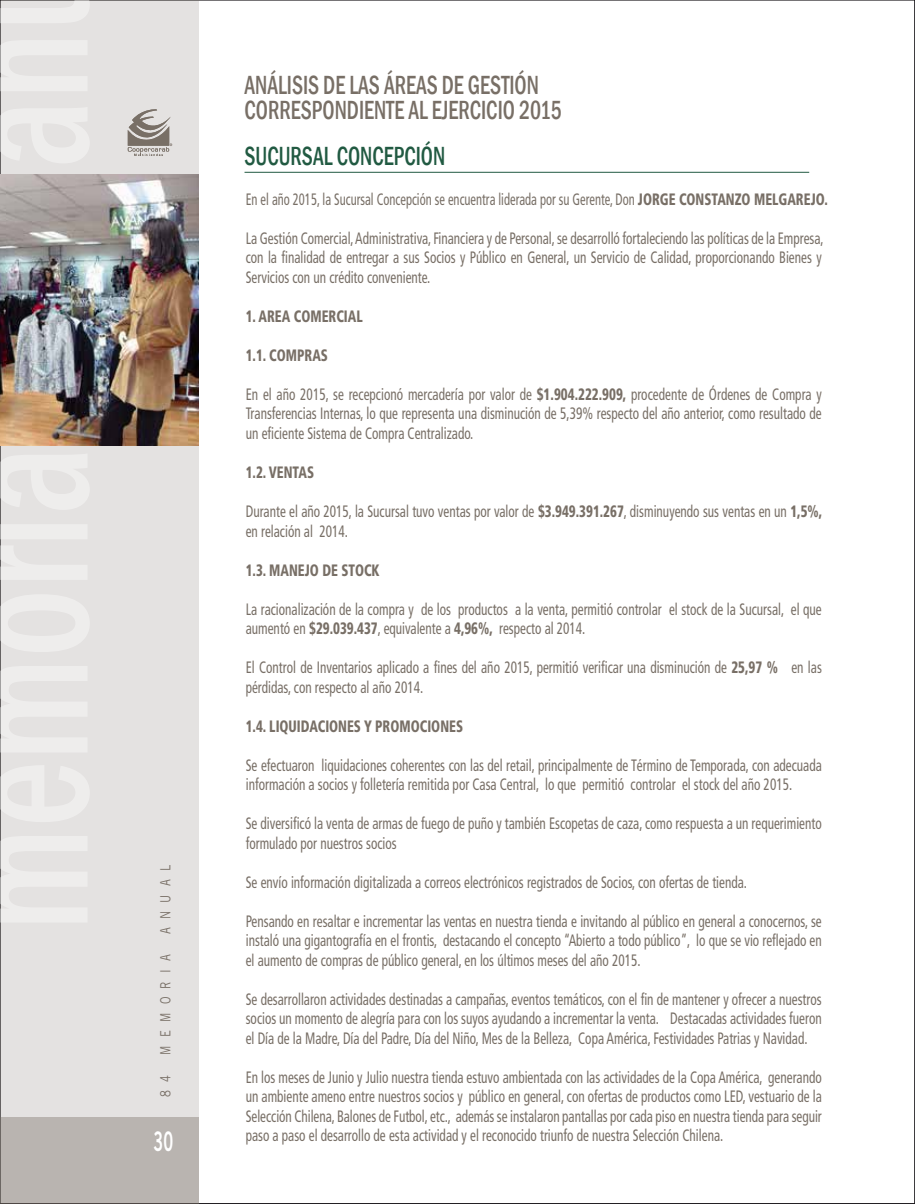
<style>
.page{position:relative;width:915px;height:1204px;background:#fff}
.page>*{position:absolute;margin:0;border:0;box-sizing:border-box;transform-origin:0 0}
.t1{font:500 condensed 27px/25.5px "Franklin Gothic";color:#786f66;scale:.8 1}
.t2{font:500 condensed 27px "Franklin Gothic";color:#215a42;scale:.8 1}
.t3{font:27px "Trade Gothic LT Std Bd 2";color:#fff;scale:.59 1}
.t4{font:condensed 16.5px/19.5px "Frutiger";color:#786f66;scale:.8 1}
.t5{font:condensed 16.5px "Frutiger";color:#786f66;scale:.76 1}
.t6{font:900 condensed 16.5px "Frutiger";color:#786f66;scale:.8 1}
.t7{font:14.1px "Trade Gothic LT Std";letter-spacing:.735em;color:#786f66;scale:.8 1}
.s1{font-weight:900}
</style>
<div class="page">
<div style="left:0;top:0;width:198px;height:1203px;background:#e4e2e1"></div>
<div style="left:0;top:1116px;width:198px;height:87px;background:#b9b4b0"></div>
<svg style="left:0;top:836px;width:87px;height:86px"></svg>
<svg style="left:0;top:765px;width:89px;height:57px"></svg>
<svg style="left:0;top:666px;width:87px;height:86px"></svg>
<svg style="left:0;top:594px;width:89px;height:58px"></svg>
<svg style="left:0;top:545px;width:87px;height:35px"></svg>
<svg style="left:0;top:524px;width:87px;height:15px"></svg>
<svg style="left:0;top:453px;width:89px;height:57px"></svg>
<svg style="left:0;top:107px;width:89px;height:56px"></svg>
<svg style="left:0;top:40px;width:87px;height:51px"></svg>
<svg style="left:0;top:0;width:90px;height:23px"></svg>
<img style="left:0;top:174px;width:198px;height:272px">
<svg style="left:128px;top:109px;width:44px;height:47px"></svg>
<hr style="left:244px;top:172px;width:565px;height:1px;background:#215a42">
<p class="t7" style="left:157px;top:934px;width:88px;rotate:-90deg">ANUAL</p>
<p class="t7" style="left:157px;top:1054px;width:127px;rotate:-90deg">MEMORIA</p>
<p class="t7" style="left:157px;top:1096px;width:29px;rotate:-90deg">8 4</p>
<h1 class="t3" style="left:153px;top:1124px;width:35px">30</h1>
<h1 class="t1" style="left:244px;top:72px;width:398px">ANÁLISIS DE LAS ÁREAS DE GESTIÓN<br>CORRESPONDIENTE AL EJERCICIO 2015</h1>
<h1 class="t2" style="left:244px;top:138px;width:252px">SUCURSAL CONCEPCIÓN</h1>
<p class="t5" style="left:246px;top:189px;width:767px">En el año 2015, la Sucursal Concepción se encuentra liderada por su Gerente, Don <span class="s1">JORGE CONSTANZO MELGAREJO.</span></p>
<p class="t4" style="left:246px;top:228px;width:723px">La Gestión Comercial, Administrativa, Financiera y de Personal, se desarrolló fortaleciendo las políticas de la Empresa, con la finalidad de entregar a sus Socios y Público en General, un Servicio de Calidad, proporcionando Bienes y<br>Servicios con un crédito conveniente.</p>
<p class="t6" style="left:246px;top:306px;width:148px">1. AREA COMERCIAL</p>
<p class="t6" style="left:246px;top:345px;width:104px">1.1. COMPRAS</p>
<p class="t4" style="left:246px;top:384px;width:721px;text-align:justify">En el año 2015, se recepcionó mercadería por valor de <span class="s1">$1.904.222.909,</span> procedente de Órdenes de Compra y Transferencias Internas, lo que representa una disminución de 5,39% respecto del año anterior, como resultado de un eficiente Sistema de Compra Centralizado.</p>
<p class="t6" style="left:246px;top:462px;width:87px">1.2. VENTAS</p>
<p class="t4" style="left:246px;top:501px;width:721px">Durante el año 2015, la Sucursal tuvo ventas por valor de <span class="s1">$3.949.391.267</span>, disminuyendo sus ventas en un <span class="s1">1,5%, </span>en relación al 2014.</p>
<p class="t6" style="left:246px;top:560px;width:169px">1.3. MANEJO DE STOCK</p>
<p class="t4" style="left:246px;top:599px;width:721px">La racionalización de la compra y de los productos a la venta, permitió controlar el stock de la Sucursal, el que aumentó en <span class="s1">$29.039.437</span>, equivalente a <span class="s1">4,96%,</span> respecto al 2014.</p>
<p class="t4" style="left:246px;top:657px;width:721px">El Control de Inventarios aplicado a fines del año 2015, permitió verificar una disminución de <span class="s1">25,97 %</span> en las pérdidas, con respecto al año 2014.</p>
<p class="t6" style="left:246px;top:716px;width:273px">1.4. LIQUIDACIONES Y PROMOCIONES</p>
<p class="t4" style="left:246px;top:755px;width:721px">Se efectuaron liquidaciones coherentes con las del retail, principalmente de Término de Temporada, con adecuada información a socios y folletería remitida por Casa Central, lo que permitió controlar el stock del año 2015.</p>
<p class="t4" style="left:246px;top:814px;width:721px">Se diversificó la venta de armas de fuego de puño y también Escopetas de caza, como respuesta a un requerimiento formulado por nuestros socios</p>
<p class="t4" style="left:246px;top:872px;width:628px">Se envío información digitalizada a correos electrónicos registrados de Socios, con ofertas de tienda.</p>
<p class="t4" style="left:246px;top:911px;width:721px;text-align:justify">Pensando en resaltar e incrementar las ventas en nuestra tienda e invitando al público en general a conocernos, se instaló una gigantografía en el frontis, destacando el concepto “Abierto a todo público”, lo que se vio reflejado en el aumento de compras de público general, en los últimos meses del año 2015.</p>
<p class="t4" style="left:246px;top:989px;width:721px;text-align:justify">Se desarrollaron actividades destinadas a campañas, eventos temáticos, con el fin de mantener y ofrecer a nuestros socios un momento de alegría para con los suyos ayudando a incrementar la venta. Destacadas actividades fueron el Día de la Madre, Día del Padre, Día del Niño, Mes de la Belleza, Copa América, Festividades Patrias y Navidad.</p>
<p class="t4" style="left:246px;top:1067px;width:721px;text-align:justify">En los meses de Junio y Julio nuestra tienda estuvo ambientada con las actividades de la Copa América, generando un ambiente ameno entre nuestros socios y público en general, con ofertas de productos como LED, vestuario de la Selección Chilena, Balones de Futbol, etc., además se instalaron pantallas por cada piso en nuestra tienda para seguir paso a paso el desarrollo de esta actividad y el reconocido triunfo de nuestra Selección Chilena.</p>
</div>
